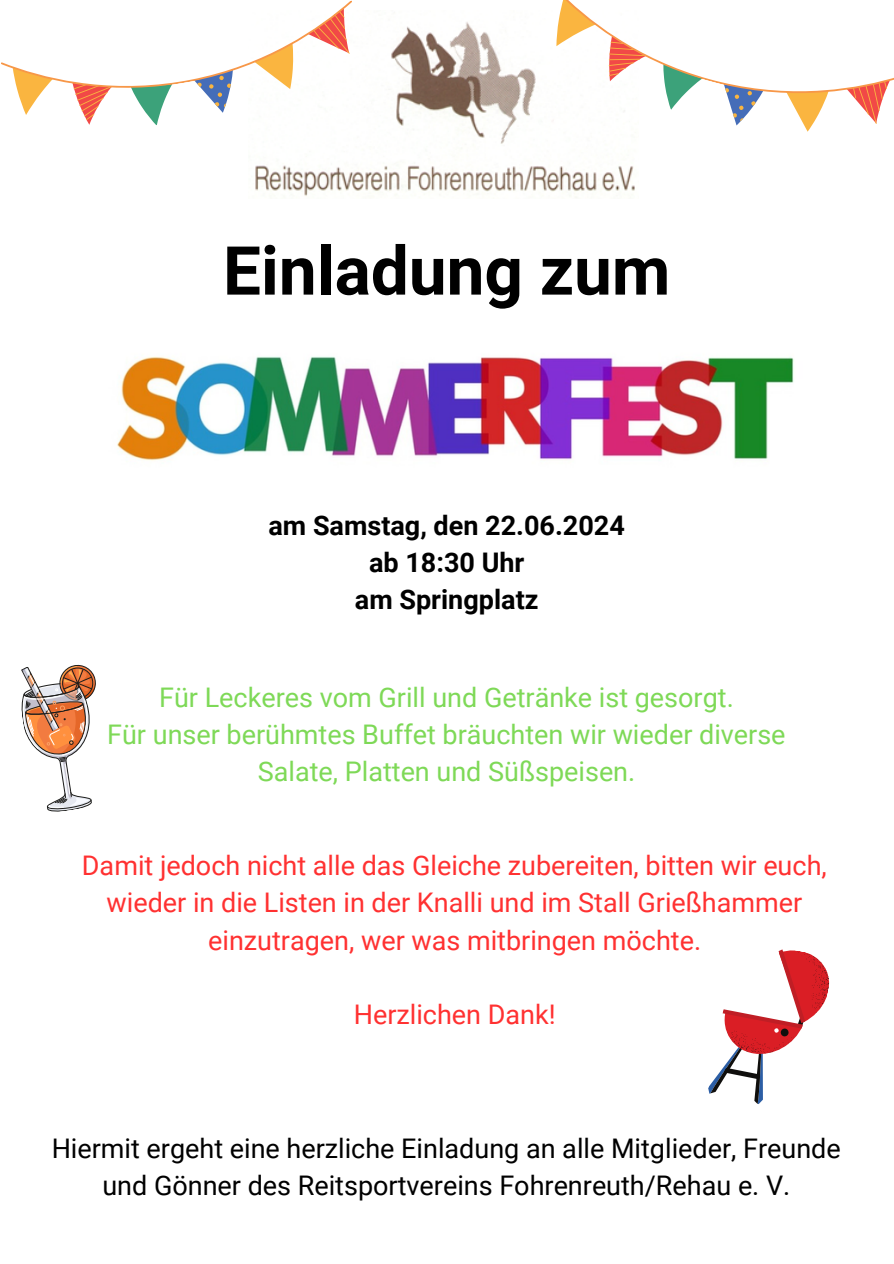
<style>
.page{position:relative;width:894px;height:1264px;background:#fff}
.page>*{position:absolute;margin:0;border:0;box-sizing:border-box;transform-origin:0 0}
.t1{font:700 67.5px "Roboto";color:#000}
.t2{font:27px/37.2px "Roboto";color:#ff3131;text-align:center}
.t3{font:27px/37.2px "Roboto";color:#7ed957;text-align:center}
.t4{font:27px/37.2px "Roboto";color:#000;text-align:center}
.t5{font:700 27px/37.2px "Roboto";color:#000;text-align:center}
</style>
<div class="page">
<img style="left:255px;top:22px;width:380px;height:176px">
<svg style="left:1px;top:0;width:360px;height:140px"></svg>
<svg style="left:544px;top:129px;width:266px;height:27px"></svg>
<svg style="left:542px;top:0;width:351px;height:129px"></svg>
<img style="left:117px;top:356px;width:677px;height:105px">
<svg style="left:708px;top:949px;width:122px;height:155px"></svg>
<svg style="left:21px;top:664px;width:75px;height:148px"></svg>
<p class="t1" style="left:223px;top:232px;width:448px">Einladung zum</p>
<h1 class="t5" style="left:268px;top:507px;width:358px">am Samstag, den 22.06.2024 ab 18:30 Uhr<br>am Springplatz</h1>
<p class="t3" style="left:159px;top:679px;width:576px">Für Leckeres vom Grill und Getränke ist gesorgt.</p>
<h2 class="t3" style="left:107px;top:716px;width:679px">Für unser berühmtes Buffet bräuchten wir wieder diverse<br>Salate, Platten und Süßspeisen.</h2>
<p class="t2" style="left:82px;top:847px;width:746px">Damit jedoch nicht alle das Gleiche zubereiten, bitten wir euch, wieder in die Listen in der Knalli und im Stall Grießhammer einzutragen, wer was mitbringen möchte.</p>
<p class="t2" style="left:354px;top:996px;width:203px">Herzlichen Dank!</p>
<p class="t4" style="left:52px;top:1130px;width:790px">Hiermit ergeht eine herzliche Einladung an alle Mitglieder, Freunde und Gönner des Reitsportvereins Fohrenreuth/Rehau e. V.</p>
</div>
